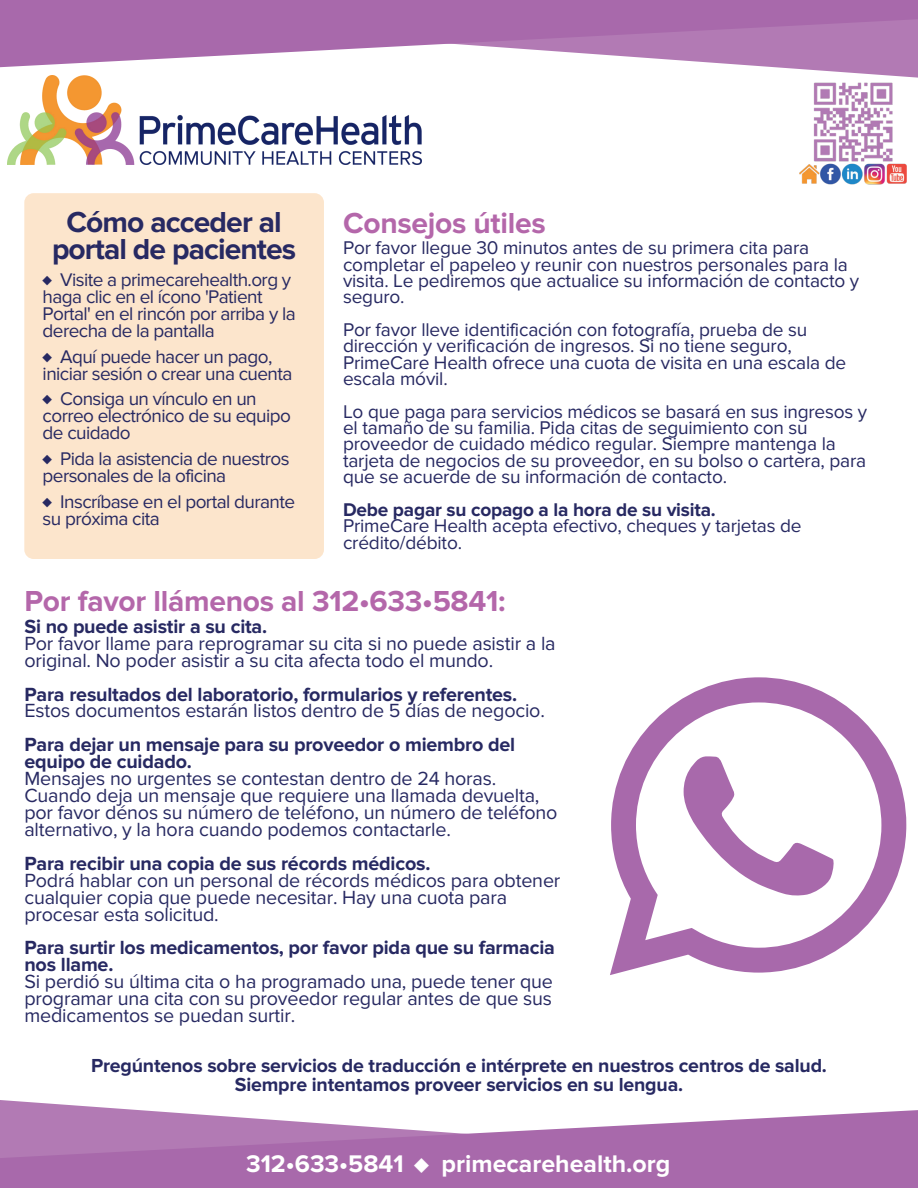
<style>
.page{position:relative;width:918px;height:1188px;background:#fff}
.page>*{position:absolute;margin:0;border:0;box-sizing:border-box;transform-origin:0 0}
.t1{font:700 30px "Proxima Nova";letter-spacing:-.01em;color:#b467aa}
.t2{font:700 30px/27px "Proxima Nova";letter-spacing:-.03em;color:#272962;text-align:center}
.t3{font:700 24.9px "Proxima Nova";color:#fff}
.t4{font:19.8px/17px "Proxima Nova";letter-spacing:-.01em;color:#272962}
.t5{font:700 19.8px/17px "Proxima Nova";letter-spacing:-.01em;color:#272962}
.t6{font:700 19.5px/19.2px "Proxima Nova";letter-spacing:-.01em;color:#272962;text-align:center}
.t7{font:19.05px/16.4px "Proxima Nova";letter-spacing:-.01em;color:#272962}
.t8{font:19.05px/17.1px "Proxima Nova";letter-spacing:-.03em;color:#272962}
.t9{font:700 19.05px "Proxima Nova";letter-spacing:-.01em;color:#272962}
.s1{font-size:29.7px}
</style>
<div class="page">
<svg style="left:0;top:67px;width:918px;height:11px"></svg>
<svg style="left:0;top:1100px;width:137px;height:10px"></svg>
<svg style="left:0;top:0;width:918px;height:67px;fill:#a869ab"></svg>
<svg style="left:0;top:1110px;width:918px;height:78px;fill:#a869ab"></svg>
<img style="left:7px;top:75px;width:415px;height:89px">
<img style="left:800px;top:82px;width:107px;height:103px">
<div style="left:24px;top:193px;width:300px;height:366px;background:#fce5cc;border-radius:9px"></div>
<svg style="left:610px;top:677px;width:296px;height:298px"></svg>
<h1 class="t2" style="left:52px;top:210px;width:246px">Cómo acceder al portal de pacientes</h1>
<p class="t8" style="left:43px;top:271px;width:255px">♦ Visite a primecarehealth.org y haga clic en el ícono 'Patient<br>Portal' en el rincón por arriba y la derecha de la pantalla</p>
<p class="t8" style="left:43px;top:348px;width:251px">♦ Aquí puede hacer un pago, iniciar sesión o crear una cuenta</p>
<p class="t8" style="left:43px;top:391px;width:250px">♦ Consiga un vínculo en un correo electrónico de su equipo de cuidado</p>
<p class="t8" style="left:43px;top:450px;width:248px">♦ Pida la asistencia de nuestros personales de la oficina</p>
<p class="t8" style="left:43px;top:493px;width:254px">♦ Inscríbase en el portal durante su próxima cita</p>
<h1 class="t1" style="left:343px;top:206px;width:204px">Consejos útiles</h1>
<p class="t7" style="left:343px;top:240px;width:518px">Por favor llegue 30 minutos antes de su primera cita para completar el papeleo y reunir con nuestros personales para la visita. Le pediremos que actualice su información de contacto y seguro.</p>
<p class="t7" style="left:343px;top:322px;width:505px">Por favor lleve identificación con fotografía, prueba de su dirección y verificación de ingresos. Si no tiene seguro, PrimeCare Health ofrece una cuota de visita en una escala de escala móvil.</p>
<p class="t7" style="left:343px;top:404px;width:526px">Lo que paga para servicios médicos se basará en sus ingresos y el tamaño de su familia. Pida citas de seguimiento con su proveedor de cuidado médico regular. Siempre mantenga la tarjeta de negocios de su proveedor, en su bolso o cartera, para que se acuerde de su información de contacto.</p>
<p class="t9" style="left:343px;top:499px;width:374px">Debe pagar su copago a la hora de su visita.</p>
<p class="t7" style="left:343px;top:518px;width:460px">PrimeCare Health acepta efectivo, cheques y tarjetas de crédito/débito.</p>
<h1 class="t1" style="left:24px;top:584px;width:483px">Por favor llámenos al 312•633•5841:</h1>
<p class="t5" style="left:24px;top:618px;width:244px">Si no puede asistir a su cita.</p>
<p class="t4" style="left:24px;top:635px;width:533px">Por favor llame para reprogramar su cita si no puede asistir a la original. No poder asistir a su cita afecta todo el mundo.</p>
<p class="t5" style="left:24px;top:686px;width:494px">Para resultados del laboratorio, formularios y referentes.</p>
<p class="t4" style="left:24px;top:703px;width:522px">Estos documentos estarán listos dentro de 5 días de negocio.</p>
<p class="t5" style="left:24px;top:737px;width:492px">Para dejar un mensaje para su proveedor o miembro del equipo de cuidado.</p>
<p class="t4" style="left:24px;top:770px;width:535px">Mensajes no urgentes se contestan dentro de 24 horas.<br>Cuando deja un mensaje que requiere una llamada devuelta, por favor dénos su número de teléfono, un número de teléfono alternativo, y la hora cuando podemos contactarle.</p>
<p class="t5" style="left:24px;top:855px;width:408px">Para recibir una copia de sus récords médicos.</p>
<p class="t4" style="left:24px;top:872px;width:537px">Podrá hablar con un personal de récords médicos para obtener cualquier copia que puede necesitar. Hay una cuota para procesar esta solicitud.</p>
<p class="t5" style="left:24px;top:940px;width:532px">Para surtir los medicamentos, por favor pida que su farmacia nos llame.</p>
<p class="t4" style="left:24px;top:974px;width:530px;text-align:justify">Si perdió su última cita o ha programado una, puede tener que programar una cita con su proveedor regular antes de que sus medicamentos se puedan surtir.</p>
<p class="t6" style="left:91px;top:1056px;width:737px">Pregúntenos sobre servicios de traducción e intérprete en nuestros centros de salud.<br>Siempre intentamos proveer servicios en su lengua.</p>
<h2 class="t3" style="left:246px;top:1149px;width:426px">312•633•5841 <span class="s1">♦</span> primecarehealth.org</h2>
</div>
